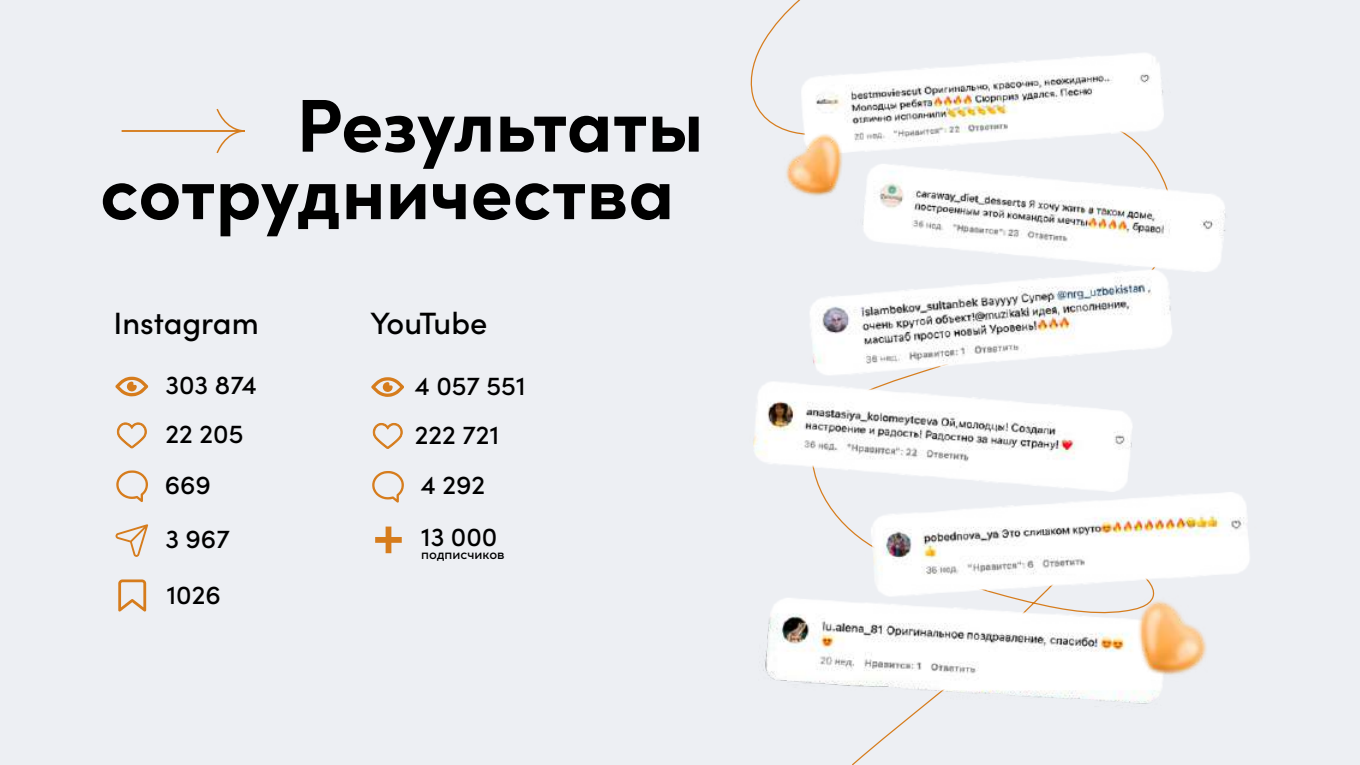
<style>
.page{position:relative;width:1360px;height:765px;background:#fff}
.page>*{position:absolute;margin:0;border:0;box-sizing:border-box;transform-origin:0 0}
.t1{font:700 75px/67.5px "Sofia Pro";color:#000}
.t2{font:500 64.75px "Sofia Pro";color:#d67c1c}
.t3{font:500 31px "Sofia Pro";color:#000}
.t4{font:500 31px "Sofia Pro";letter-spacing:-.045em;color:#000}
.t5{font:500 26.25px/50.5px "Sofia Pro";color:#000}
.t6{font:500 13.5px "Sofia Pro";color:#000}
</style>
<div class="page">
<img style="left:0;top:0;width:1360px;height:765px">
<img style="left:853px;top:414px;width:158px;height:292px">
<img style="left:1011px;top:404px;width:349px;height:361px">
<img style="left:755px;top:0;width:325px;height:222px">
<svg style="left:372px;top:471px;width:32px;height:32px"></svg>
<svg style="left:372px;top:422px;width:31px;height:28px"></svg>
<svg style="left:371px;top:377px;width:33px;height:20px"></svg>
<h1 class="t1" style="left:100px;top:101px;width:605px;text-indent:196px">Результаты сотрудничества</h1>
<p class="t3" style="left:114px;top:312px;width:147px">Instagram</p>
<p class="t4" style="left:371px;top:312px;width:118px">YouTube</p>
<p class="t5" style="left:165px;top:363px;width:94px;line-height:49.8px">303 874<br>22 205<br>669</p>
<p class="t5" style="left:165px;top:514px;width:66px;line-height:56px">3 967<br>1026</p>
<h2 class="t2" style="left:372px;top:510px;width:35px">+</h2>
<p class="t5" style="left:415px;top:364px;width:112px">4 057 551<br>222 721<br>4 292<br>13 000</p>
<p class="t6" style="left:421px;top:549px;width:85px">подписчиков</p>
</div>
